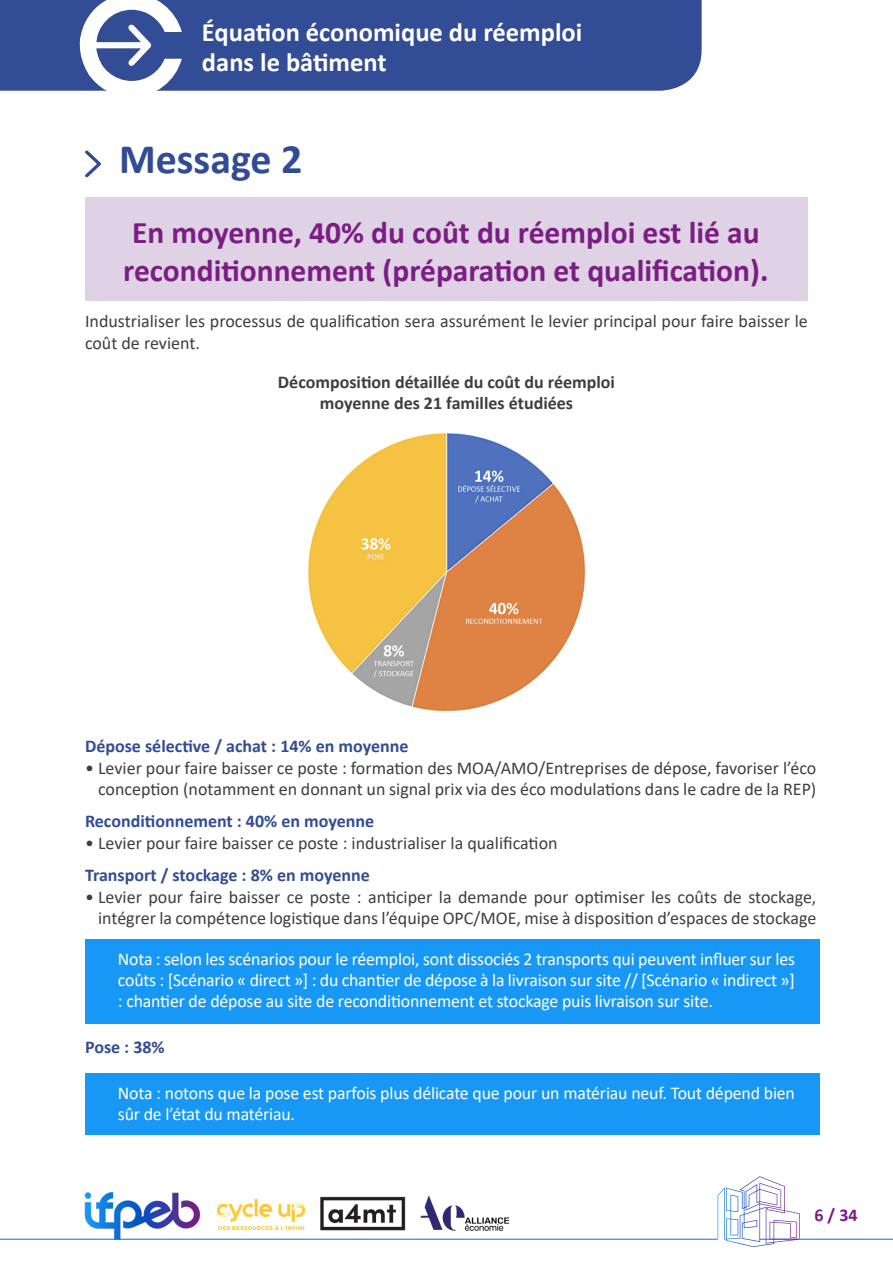
<style>
.page{position:relative;width:893px;height:1263px;background:#fff}
.page>*{position:absolute;margin:0;border:0;box-sizing:border-box;transform-origin:0 0}
.t1{font:700 42px "Calibri";color:#324b95}
.t2{font:700 31.5px/37.8px "Calibri";color:#7b1d84}
.t3{font:700 26.55px "Calibri";color:#fff}
.t4{font:18px/21.6px "Calibri";color:#3e3e3f;text-align:right}
.t5{font:18px/21px "Calibri";letter-spacing:-.01em;color:#fff;text-align:justify}
.t6{font:700 18px "Calibri";color:#324c95}
.t7{font:700 18px/21.6px "Calibri";color:#3e3e3f;text-align:center}
.t8{font:700 18px "Calibri";color:#7b1d84}
</style>
<div class="page">
<div style="left:85px;top:197px;width:723px;height:104px;background:#dfd2e4"></div>
<svg style="left:85px;top:151px;width:16px;height:26px"></svg>
<div style="left:0;top:0;width:702px;height:91px;background:#324c95"></div>
<svg style="left:77px;top:0;width:110px;height:91px"></svg>
<div style="left:85px;top:940px;width:734px;height:84px;background:#1898f6"></div>
<div style="left:85px;top:1073px;width:734px;height:62px;background:#1898f6"></div>
<img style="left:308px;top:433px;width:278px;height:279px">
<hr style="left:0;top:1239px;width:718px;height:1px;background:#0b70dc">
<hr style="left:760px;top:1239px;width:133px;height:1px;background:#0b70dc">
<img style="left:77px;top:1192px;width:127px;height:48px">
<svg style="left:718px;top:1176px;width:82px;height:71px"></svg>
<img style="left:320px;top:1196px;width:86px;height:35px">
<img style="left:217px;top:1199px;width:88px;height:31px">
<img style="left:420px;top:1196px;width:88px;height:34px">
<p class="t3" style="left:202px;top:13px;width:382px">Équation économique du réemploi</p>
<p class="t3" style="left:202px;top:43px;width:186px">dans le bâtiment</p>
<p class="t1" style="left:119px;top:130px;width:185px">Message 2</p>
<p class="t2" style="left:123px;top:213px;width:647px">En moyenne, 40% du coût du réemploi est lié au reconditionnement (préparation et qualification).</p>
<p class="t4" style="left:85px;top:310px;width:724px;text-align:left">Industrialiser les processus de qualification sera assurément le levier principal pour faire baisser le coût de revient.</p>
<p class="t7" style="left:278px;top:371px;width:339px">Décomposition détaillée du coût du réemploi moyenne des 21 familles étudiées</p>
<p class="t6" style="left:85px;top:733px;width:325px">Dépose sélective / achat : 14% en moyenne</p>
<p class="t4" style="left:85px;top:756px;width:733px">• Levier pour faire baisser ce poste : formation des MOA/AMO/Entreprises de dépose, favoriser l’éco conception (notamment en donnant un signal prix via des éco modulations dans le cadre de la REP)</p>
<p class="t6" style="left:85px;top:809px;width:291px">Reconditionnement : 40% en moyenne</p>
<p class="t4" style="left:85px;top:832px;width:474px">• Levier pour faire baisser ce poste : industrialiser la qualification</p>
<p class="t6" style="left:85px;top:862px;width:286px">Transport / stockage : 8% en moyenne</p>
<p class="t4" style="left:85px;top:885px;width:733px">• Levier pour faire baisser ce poste : anticiper la demande pour optimiser les coûts de stockage, intégrer la compétence logistique dans l’équipe OPC/MOE, mise à disposition d’espaces de stockage</p>
<p class="t5" style="left:118px;top:948px;width:679px">Nota : selon les scénarios pour le réemploi, sont dissociés 2 transports qui peuvent influer sur les coûts : [Scénario « direct »] : du chantier de dépose à la livraison sur site // [Scénario « indirect »] : chantier de dépose au site de reconditionnement et stockage puis livraison sur site.</p>
<p class="t6" style="left:85px;top:1034px;width:81px">Pose : 38%</p>
<p class="t5" style="left:118px;top:1082px;width:678px">Nota : notons que la pose est parfois plus délicate que pour un matériau neuf. Tout dépend bien sûr de l’état du matériau.</p>
<p class="t8" style="left:814px;top:1202px;width:45px">6 / 34</p>
</div>
